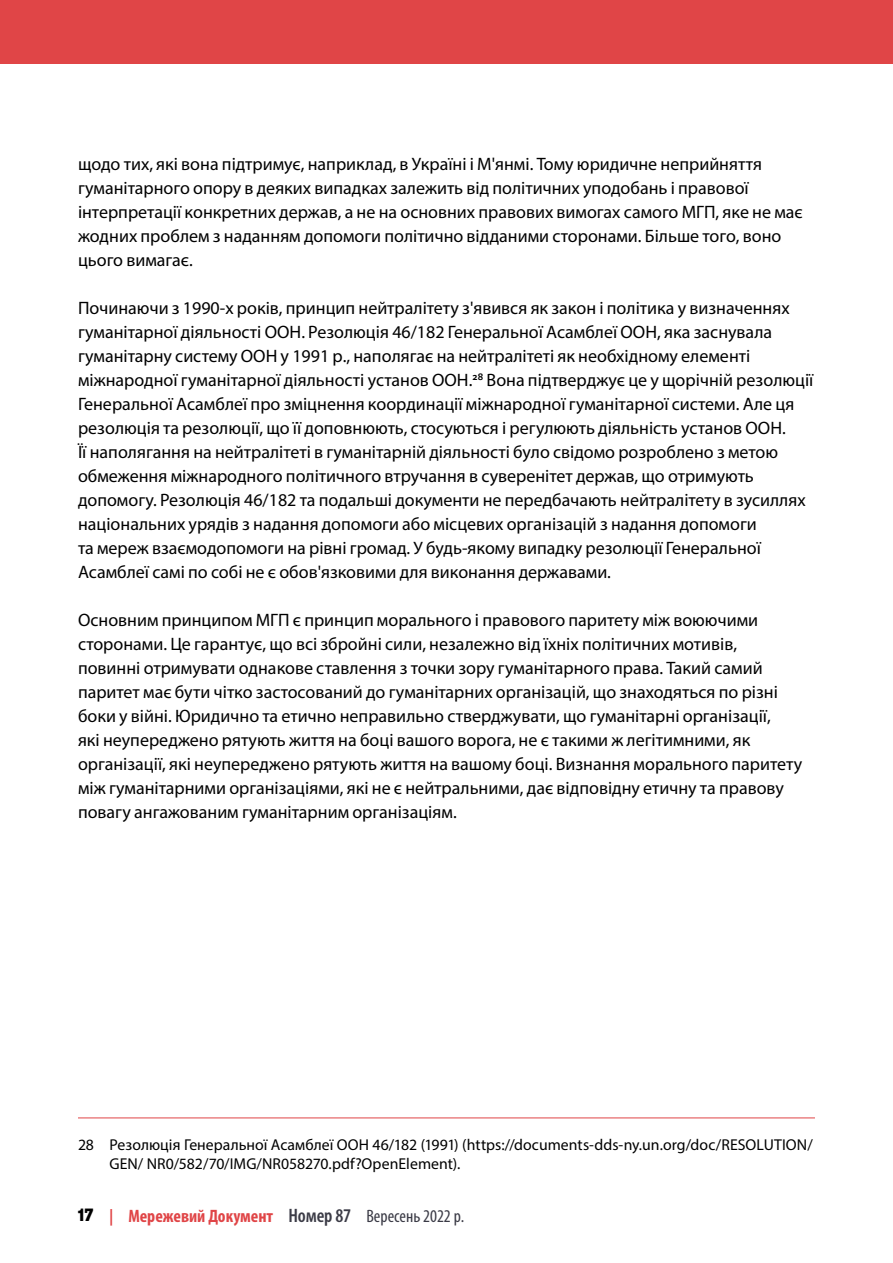
<style>
.page{position:relative;width:893px;height:1263px;background:#fff}
.page>*{position:absolute;margin:0;border:0;box-sizing:border-box;transform-origin:0 0}
.Body_text{font:18px/24px "Myriad Pro";color:#000}
.t1{font:700 condensed 18px "Myriad Pro";color:#e04547}
.Footnotes{font:15.75px/18.9px "Myriad Pro";letter-spacing:.005em;color:#000}
.s1{font-family:"Supria Sans";font-weight:800;color:#000}
.s2{font-family:"Supria Sans";font-weight:800}
.s3{font-weight:600;font-size:19.5px;color:#3b3b46}
.s4{font-weight:400;color:#3b3b46}
</style>
<div class="page">
<div style="left:0;top:0;width:893px;height:64px;background:#e04547"></div>
<hr style="left:78px;top:1117px;width:737px;height:1px;background:#e04547">
<p class="Body_text" style="left:78px;top:151px;width:726px">щодо тих, які вона підтримує, наприклад, в Україні і М'янмі. Тому юридичне неприйняття гуманітарного опору в деяких випадках залежить від політичних уподобань і правової інтерпретації конкретних держав, а не на основних правових вимогах самого МГП, яке не має жодних проблем з наданням допомоги політично відданими сторонами. Більше того, воно цього вимагає.</p>
<p class="Body_text" style="left:78px;top:295px;width:737px">Починаючи з 1990-х років, принцип нейтралітету з'явився як закон і політика у визначеннях гуманітарної діяльності ООН. Резолюція 46/182 Генеральної Асамблеї ООН, яка заснувала гуманітарну систему ООН у 1991 р., наполягає на нейтралітеті як необхідному елементі міжнародної гуманітарної діяльності установ ООН.<sup>28</sup> Вона підтверджує це у щорічній резолюції Генеральної Асамблеї про зміцнення координації міжнародної гуманітарної системи. Але ця резолюція та резолюції, що її доповнюють, стосуються і регулюють діяльність установ ООН.<br>Її наполягання на нейтралітеті в гуманітарній діяльності було свідомо розроблено з метою обмеження міжнародного політичного втручання в суверенітет держав, що отримують допомогу. Резолюція 46/182 та подальші документи не передбачають нейтралітету в зусиллях національних урядів з надання допомоги або місцевих організацій з надання допомоги<br>та мереж взаємодопомоги на рівні громад. У будь-якому випадку резолюції Генеральної Асамблеї самі по собі не є обов'язковими для виконання державами.</p>
<p class="Body_text" style="left:78px;top:607px;width:726px">Основним принципом МГП є принцип морального і правового паритету між воюючими сторонами. Це гарантує, що всі збройні сили, незалежно від їхніх політичних мотивів, повинні отримувати однакове ставлення з точки зору гуманітарного права. Такий самий паритет має бути чітко застосований до гуманітарних організацій, що знаходяться по різні боки у війні. Юридично та етично неправильно стверджувати, що гуманітарні організації,<br>які неупереджено рятують життя на боці вашого ворога, не є такими ж легітимними, як організації, які неупереджено рятують життя на вашому боці. Визнання морального паритету між гуманітарними організаціями, які не є нейтральними, дає відповідну етичну та правову повагу ангажованим гуманітарним організаціям.</p>
<p class="Footnotes" style="left:110px;top:1135px;width:705px;text-indent:-32px">28 Резолюція Генеральної Асамблеї ООН 46/182 (1991) (https://documents-dds-ny.un.org/doc/RESOLUTION/<br>GEN/ NR0/582/70/IMG/NR058270.pdf?OpenElement).</p>
<p class="t1" style="left:78px;top:1205px;width:388px"><span class="s1">17</span> <span class="s2">|</span> Мережевий Документ <span class="s3">Номер 87</span> <span class="s4">Вересень 2022 р.</span></p>
</div>
